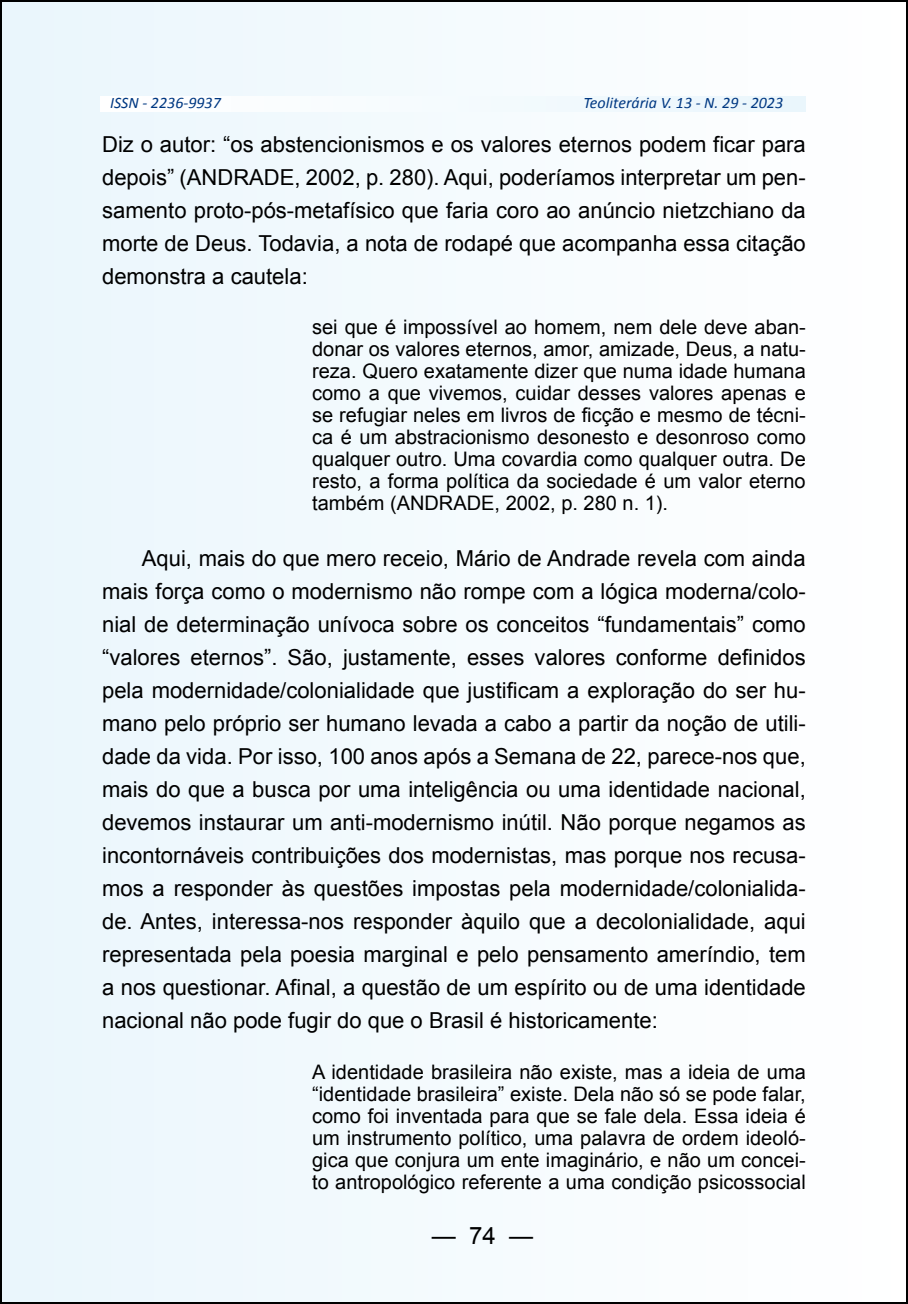
<style>
.page{position:relative;width:908px;height:1304px;background:#fff}
.page>*{position:absolute;margin:0;border:0;box-sizing:border-box;transform-origin:0 0}
.t1{font:24px "Arial";color:#000}
.t2{font:22px/33px "Arial";color:#000;text-align:justify}
.t3{font:20px/22px "Arial";color:#000;text-align:justify}
.t4{font:italic 16px "Calibri";color:#003882}
</style>
<div class="page">
<div style="left:1px;top:1px;width:905px;height:1302px;background:#f4fbfe"></div>
<p class="t4" style="left:110px;top:92px;width:112px">ISSN - 2236-9937</p>
<p class="t4" style="left:583px;top:92px;width:201px">Teoliterária V. 13 - N. 29 - 2023</p>
<p class="t2" style="left:102px;top:128px;width:705px">Diz o autor: “os abstencionismos e os valores eternos podem ficar para depois” (ANDRADE, 2002, p. 280). Aqui, poderíamos interpretar um pen&shy;samento proto-pós-metafísico que faria coro ao anúncio nietzchiano da morte de Deus. Todavia, a nota de rodapé que acompanha essa citação demonstra a cautela:</p>
<p class="t3" style="left:312px;top:317px;width:495px">sei que é impossível ao homem, nem dele deve aban&shy;donar os valores eternos, amor, amizade, Deus, a natu&shy;reza. Quero exatamente dizer que numa idade humana como a que vivemos, cuidar desses valores apenas e se refugiar neles em livros de ficção e mesmo de técni&shy;ca é um abstracionismo desonesto e desonroso como qualquer outro. Uma covardia como qualquer outra. De resto, a forma política da sociedade é um valor eterno também (ANDRADE, 2002, p. 280 n. 1).</p>
<p class="t2" style="left:102px;top:542px;width:705px;text-indent:40px">Aqui, mais do que mero receio, Mário de Andrade revela com ainda mais força como o modernismo não rompe com a lógica moderna/colo&shy;nial de determinação unívoca sobre os conceitos “fundamentais” como “valores eternos”. São, justamente, esses valores conforme definidos pela modernidade/colonialidade que justificam a exploração do ser hu&shy;mano pelo próprio ser humano levada a cabo a partir da noção de utili&shy;dade da vida. Por isso, 100 anos após a Semana de 22, parece-nos que, mais do que a busca por uma inteligência ou uma identidade nacional, devemos instaurar um anti-modernismo inútil. Não porque negamos as incontornáveis contribuições dos modernistas, mas porque nos recusa&shy;mos a responder às questões impostas pela modernidade/colonialida&shy;de. Antes, interessa-nos responder àquilo que a decolonialidade, aqui representada pela poesia marginal e pelo pensamento ameríndio, tem a nos questionar. Afinal, a questão de um espírito ou de uma identidade nacional não pode fugir do que o Brasil é historicamente:</p>
<p class="t3" style="left:312px;top:1061px;width:495px">A identidade brasileira não existe, mas a ideia de uma “identidade brasileira” existe. Dela não só se pode falar, como foi inventada para que se fale dela. Essa ideia é um instrumento político, uma palavra de ordem ideoló&shy;gica que conjura um ente imaginário, e não um concei&shy;to antropológico referente a uma condição psicossocial</p>
<p class="t1" style="left:431px;top:1219px;width:103px">— 74 —</p>
</div>
